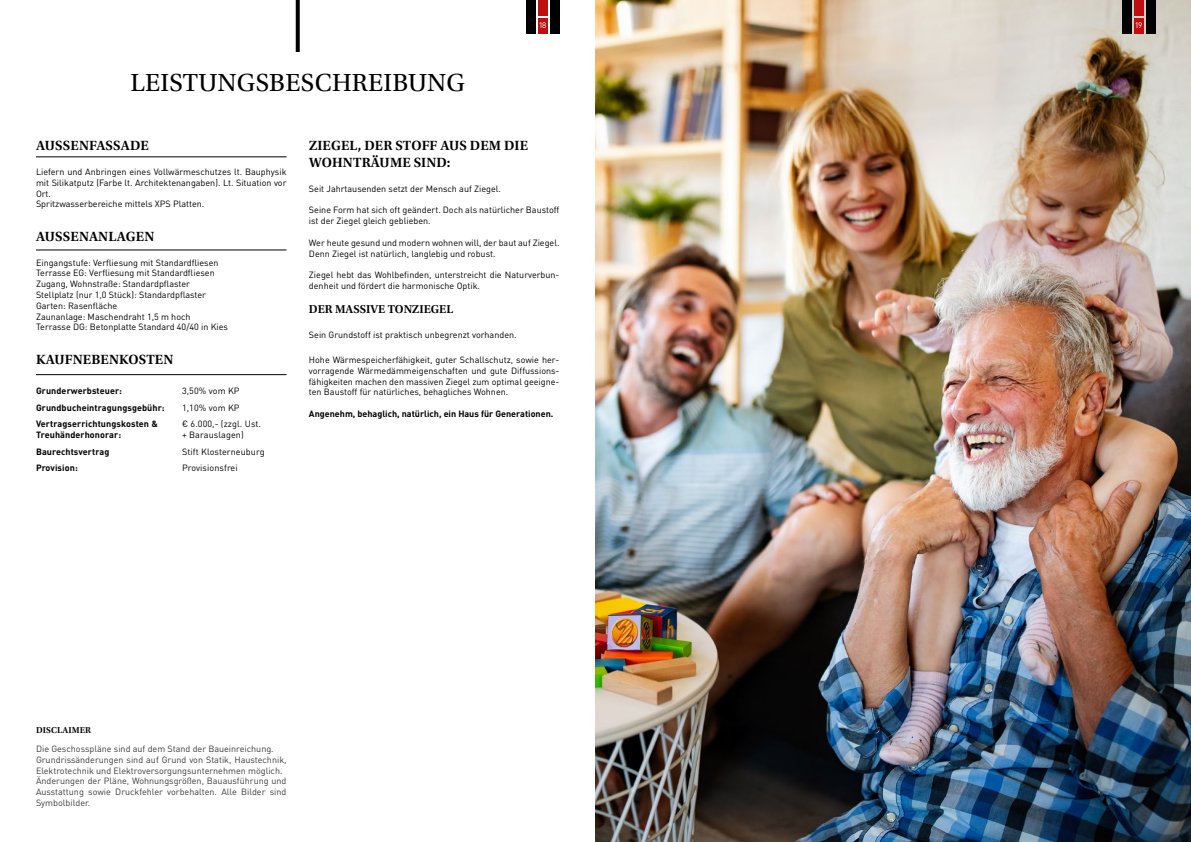
<style>
.page{position:relative;width:1191px;height:842px;background:#fff}
.page>*{position:absolute;margin:0;border:0;box-sizing:border-box;transform-origin:0 0}
.t1{font:26px "Utopia Std";letter-spacing:.01em;color:#000}
.t2{font:600 14px/16.8px "Utopia Std";letter-spacing:.01em;color:#000}
.t3{font:600 12px "Utopia Std";color:#000}
.t4{font:9px/10.8px "DIN Pro";color:#000}
.t5{font:9px/10.8px "DIN Pro";color:#3c3c3b}
.t6{font:700 9px "DIN Pro";letter-spacing:.01em;color:#000}
.t7{font:600 9px "Utopia Std";letter-spacing:.01em;color:#000}
.t8{font:8px "DIN Pro";color:#fff}
</style>
<div class="page">
<svg style="left:296px;top:0;width:4px;height:52px"></svg>
<hr style="left:36px;top:156px;width:250px;height:1px;background:#000">
<hr style="left:36px;top:249px;width:250px;height:1px;background:#000">
<hr style="left:36px;top:374px;width:250px;height:1px;background:#000">
<img style="left:595px;top:0;width:596px;height:842px">
<div style="left:1121px;top:0;width:10px;height:34px;background:#000"></div>
<div style="left:1145px;top:0;width:10px;height:34px;background:#000"></div>
<div style="left:1133px;top:0;width:10px;height:16px;background:#c00d0e"></div>
<div style="left:1133px;top:18px;width:10px;height:16px;background:#c00d0e"></div>
<div style="left:526px;top:0;width:9px;height:34px;background:#000"></div>
<div style="left:549px;top:0;width:10px;height:34px;background:#000"></div>
<div style="left:538px;top:0;width:9px;height:16px;background:#c00d0e"></div>
<div style="left:538px;top:18px;width:9px;height:16px;background:#c00d0e"></div>
<h1 class="t1" style="left:131px;top:68px;width:336px">LEISTUNGSBESCHREIBUNG</h1>
<p class="t8" style="left:539px;top:20px;width:9px">18</p>
<p class="t8" style="left:1134px;top:20px;width:9px">19</p>
<h2 class="t2" style="left:36px;top:137px;width:114px">AUSSENFASSADE</h2>
<p class="t4" style="left:36px;top:166px;width:252px">Liefern und Anbringen eines Vollwärmeschutzes lt. Bauphysik mit Silikatputz (Farbe lt. Architektenangaben). Lt. Situation vor Ort.<br>Spritzwasserbereiche mittels XPS Platten.</p>
<h2 class="t2" style="left:36px;top:228px;width:120px">AUSSENANLAGEN</h2>
<p class="t4" style="left:36px;top:257px;width:194px">Eingangstufe: Verfliesung mit Standardfliesen Terrasse EG: Verfliesung mit Standardfliesen Zugang, Wohnstraße: Standardpflaster Stellplatz (nur 1,0 Stück): Standardpflaster Garten: Rasenfläche<br>Zaunanlage: Maschendraht 1,5 m hoch<br>Terrasse DG: Betonplatte Standard 40/40 in Kies</p>
<h2 class="t2" style="left:36px;top:351px;width:139px">KAUFNEBENKOSTEN</h2>
<p class="t6" style="left:36px;top:385px;width:88px">Grunderwerbsteuer:</p>
<p class="t4" style="left:182px;top:386px;width:59px">3,50% vom KP</p>
<p class="t6" style="left:36px;top:402px;width:130px">Grundbucheintragungsgebühr:</p>
<p class="t4" style="left:182px;top:402px;width:59px">1,10% vom KP</p>
<p class="t6" style="left:36px;top:418px;width:123px">Vertragserrichtungskosten &amp;</p>
<p class="t4" style="left:182px;top:418px;width:80px">€ 6.000,- (zzgl. Ust.</p>
<p class="t6" style="left:36px;top:429px;width:87px">Treuhänderhonorar:</p>
<p class="t4" style="left:182px;top:429px;width:63px">+ Barauslagen)</p>
<p class="t6" style="left:36px;top:445px;width:75px">Baurechtsvertrag</p>
<p class="t4" style="left:182px;top:446px;width:84px">Stift Klosterneuburg</p>
<p class="t6" style="left:36px;top:462px;width:43px">Provision:</p>
<p class="t4" style="left:182px;top:462px;width:57px">Provisionsfrei</p>
<h2 class="t2" style="left:309px;top:137px;width:220px">ZIEGEL, DER STOFF AUS DEM DIE<br>WOHNTRÄUME SIND:</h2>
<p class="t4" style="left:309px;top:183px;width:193px">Seit Jahrtausenden setzt der Mensch auf Ziegel.</p>
<p class="t4" style="left:309px;top:205px;width:252px">Seine Form hat sich oft geändert. Doch als natürlicher Baustoff ist der Ziegel gleich geblieben.</p>
<p class="t4" style="left:309px;top:237px;width:252px">Wer heute gesund und modern wohnen will, der baut auf Ziegel.<br>Denn Ziegel ist natürlich, langlebig und robust.</p>
<p class="t4" style="left:309px;top:269px;width:252px">Ziegel hebt das Wohlbefinden, unterstreicht die Naturverbun&shy;denheit und fördert die harmonische Optik.</p>
<h3 class="t3" style="left:309px;top:302px;width:146px">DER MASSIVE TONZIEGEL</h3>
<p class="t4" style="left:309px;top:329px;width:209px">Sein Grundstoff ist praktisch unbegrenzt vorhanden.</p>
<p class="t4" style="left:309px;top:354px;width:252px;text-align:justify">Hohe Wärmespeicherfähigkeit, guter Schallschutz, sowie her&shy;vorragende Wärmedämmeigenschaften und gute Diffussions&shy;fähigkeiten machen den massiven Ziegel zum optimal geeigne&shy;ten Baustoff für natürliches, behagliches Wohnen.</p>
<p class="t6" style="left:309px;top:408px;width:246px">Angenehm, behaglich, natürlich, ein Haus für Generationen.</p>
<p class="t7" style="left:36px;top:725px;width:56px">DISCLAIMER</p>
<p class="t5" style="left:36px;top:743px;width:252px">Die Geschosspläne sind auf dem Stand der Baueinreichung.<br>Grundrissänderungen sind auf Grund von Statik, Haustechnik, Elektrotechnik und Elektroversorgungsunternehmen möglich.<br>Änderungen der Pläne, Wohnungsgrößen, Bauausführung und Ausstattung sowie Druckfehler vorbehalten. Alle Bilder sind Symbolbilder.</p>
</div>
